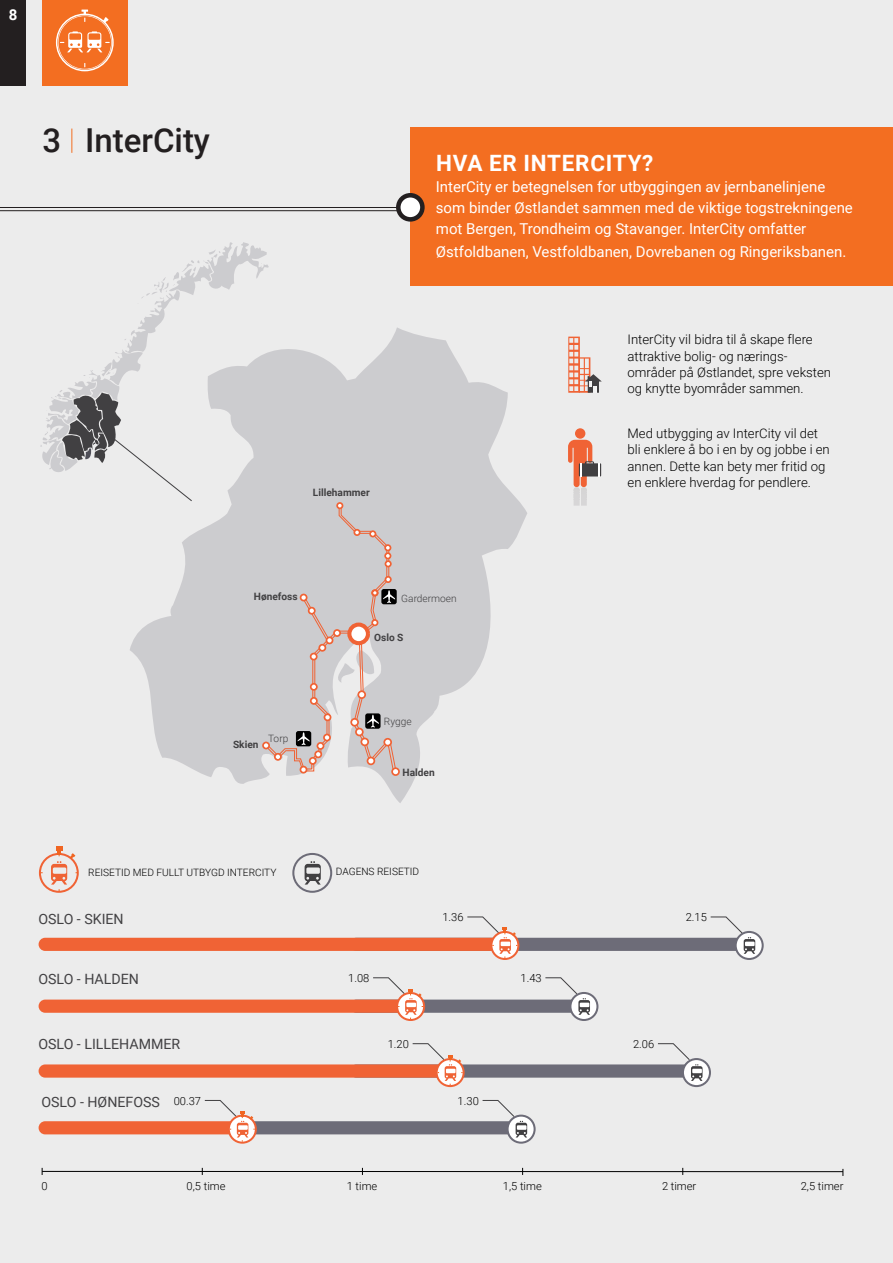
<style>
.page{position:relative;width:893px;height:1263px;background:#ececec}
.page>*{position:absolute;margin:0;border:0;box-sizing:border-box;transform-origin:0 0}
.Overskrifter{font:500 33px "Roboto";color:#231f20}
.t1{font:700 22.5px "Roboto";letter-spacing:.035em;color:#fff}
.t2{font:15px/21px "Roboto";color:#fff}
.t3{font:700 15px "Roboto";color:#fff}
.t4{font:14.25px "Roboto";color:#414042}
.t5{font:300 13.2px/16.2px "Roboto";color:#000}
.t6{font:300 11.1px "Roboto";color:#000}
.t7{font:300 10.2px "Roboto";color:#000}
.t8{font:700 10.2px "Roboto";color:#414042}
.t9{font:300 10.2px "Roboto";color:#414042}
</style>
<div class="page">
<svg style="left:130px;top:327px;width:397px;height:476px;fill:#cccccf"></svg>
<div style="left:233px;top:1121px;width:290px;height:13px;background:#6d6c78;border-radius:7px"></div>
<div style="left:39px;top:1121px;width:209px;height:13px;background:#f06335;border-radius:7px"></div>
<div style="left:350px;top:1064px;width:356px;height:14px;background:#6d6c78;border-radius:7px"></div>
<div style="left:39px;top:1064px;width:411px;height:14px;background:#f06335;border-radius:7px"></div>
<div style="left:350px;top:999px;width:244px;height:14px;background:#6d6c78;border-radius:7px"></div>
<div style="left:39px;top:999px;width:374px;height:14px;background:#f06335;border-radius:7px"></div>
<div style="left:350px;top:938px;width:397px;height:13px;background:#6d6c78;border-radius:7px"></div>
<div style="left:39px;top:938px;width:471px;height:13px;background:#f06335;border-radius:7px"></div>
<div style="left:39px;top:853px;width:40px;height:40px;border:2px solid #f06335;border-radius:50%"></div>
<svg style="left:305px;top:861px;width:16px;height:23px"></svg>
<div style="left:292px;top:853px;width:40px;height:40px;border:2px solid #6d6c78;border-radius:50%"></div>
<svg style="left:736px;top:932px;width:27px;height:27px"></svg>
<div style="left:735px;top:931px;width:29px;height:29px;border:2px solid #6d6c78;border-radius:50%"></div>
<svg style="left:710px;top:916px;width:45px;height:38px"></svg>
<svg style="left:570px;top:993px;width:27px;height:27px"></svg>
<div style="left:569px;top:992px;width:29px;height:29px;border:2px solid #6d6c78;border-radius:50%"></div>
<svg style="left:544px;top:977px;width:46px;height:38px"></svg>
<svg style="left:683px;top:1059px;width:27px;height:27px"></svg>
<div style="left:682px;top:1058px;width:29px;height:29px;border:2px solid #6d6c78;border-radius:50%"></div>
<svg style="left:657px;top:1043px;width:45px;height:38px"></svg>
<svg style="left:51px;top:846px;width:27px;height:45px"></svg>
<div style="left:490px;top:931px;width:29px;height:29px;border:2px solid #f06335;border-radius:50%"></div>
<svg style="left:466px;top:916px;width:51px;height:42px"></svg>
<div style="left:396px;top:992px;width:29px;height:29px;border:2px solid #f06335;border-radius:50%"></div>
<svg style="left:372px;top:977px;width:51px;height:42px"></svg>
<svg style="left:508px;top:1115px;width:27px;height:28px"></svg>
<div style="left:507px;top:1114px;width:29px;height:30px;border:2px solid #6d6c78;border-radius:50%"></div>
<svg style="left:482px;top:1100px;width:45px;height:37px"></svg>
<div style="left:228px;top:1114px;width:29px;height:30px;border:2px solid #f06335;border-radius:50%"></div>
<svg style="left:204px;top:1100px;width:51px;height:42px"></svg>
<div style="left:436px;top:1058px;width:29px;height:29px;border:2px solid #f06335;border-radius:50%"></div>
<svg style="left:412px;top:1043px;width:51px;height:42px"></svg>
<div style="left:575px;top:428px;width:10px;height:11px;background:#f06335;border-radius:50%"></div>
<div style="left:579px;top:463px;width:22px;height:13px;background:#fff"></div>
<svg style="left:568px;top:440px;width:31px;height:66px"></svg>
<div style="left:386px;top:550px;width:3px;height:29px;border:1px solid #f06335"></div>
<svg style="left:336px;top:502px;width:56px;height:65px;background:#cfc4c3"></svg>
<svg style="left:40px;top:242px;width:229px;height:260px"></svg>
<svg style="left:262px;top:576px;width:138px;height:200px;background:#cfc7c7"></svg>
<hr style="left:42px;top:1171px;width:801px;height:1px;background:#000">
<svg style="left:568px;top:337px;width:34px;height:56px"></svg>
<div style="left:410px;top:128px;width:483px;height:158px;background:#f36e21"></div>
<div style="left:43px;top:0;width:85px;height:85px;background:#f36e21"></div>
<svg style="left:56px;top:10px;width:58px;height:61px"></svg>
<svg style="left:71px;top:129px;width:1px;height:24px"></svg>
<hr style="left:0;top:207px;width:398px;height:1px;background:#231f20">
<hr style="left:0;top:210px;width:398px;height:1px;background:#231f20">
<svg style="left:398px;top:195px;width:24px;height:24px"></svg>
<div style="left:396px;top:193px;width:29px;height:29px;border:4px solid #231f20;border-radius:50%"></div>
<div style="left:0;top:0;width:26px;height:85px;background:#231f20"></div>
<p class="t3" style="left:9px;top:5px;width:10px">8</p>
<p class="Overskrifter" style="left:43px;top:118px;width:20px">3</p>
<p class="Overskrifter" style="left:85px;top:118px;width:127px">InterCity</p>
<p class="t8" style="left:313px;top:486px;width:58px">Lillehammer</p>
<p class="t1" style="left:436px;top:147px;width:219px">HVA ER INTERCITY?</p>
<p class="t2" style="left:436px;top:176px;width:419px">InterCity er betegnelsen for utbyggingen av jernbanelinjene som binder Østlandet sammen med de viktige togstrekningene mot Bergen, Trondheim og Stavanger. InterCity omfatter</p>
<p class="t2" style="left:436px;top:240px;width:412px">Østfoldbanen, Vestfoldbanen, Dovrebanen og Ringeriksbanen.</p>
<p class="t5" style="left:627px;top:331px;width:205px">InterCity vil bidra til å skape flere attraktive bolig- og nærings&shy;områder på Østlandet, spre veksten og knytte byområder sammen.</p>
<p class="t5" style="left:627px;top:425px;width:204px">Med utbygging av InterCity vil det bli enklere å bo i en by og jobbe i en annen. Dette kan bety mer fritid og en enklere hverdag for pendlere.</p>
<p class="t8" style="left:254px;top:589px;width:45px">Hønefoss</p>
<p class="t8" style="left:233px;top:737px;width:27px">Skien</p>
<p class="t9" style="left:268px;top:731px;width:22px">Torp</p>
<p class="t9" style="left:401px;top:591px;width:57px">Gardermoen</p>
<p class="t8" style="left:374px;top:630px;width:31px">Oslo S</p>
<p class="t9" style="left:384px;top:715px;width:29px">Rygge</p>
<p class="t8" style="left:403px;top:765px;width:34px">Halden</p>
<p class="t7" style="left:88px;top:865px;width:190px">REISETID MED FULLT UTBYGD INTERCITY</p>
<p class="t7" style="left:336px;top:864px;width:85px">DAGENS REISETID</p>
<p class="t4" style="left:38px;top:909px;width:87px">OSLO - SKIEN</p>
<p class="t6" style="left:442px;top:909px;width:23px">1.36</p>
<p class="t6" style="left:686px;top:909px;width:23px">2.15</p>
<p class="t4" style="left:38px;top:969px;width:102px">OSLO - HALDEN</p>
<p class="t6" style="left:348px;top:970px;width:23px">1.08</p>
<p class="t6" style="left:520px;top:970px;width:23px">1.43</p>
<p class="t4" style="left:38px;top:1034px;width:143px">OSLO - LILLEHAMMER</p>
<p class="t6" style="left:388px;top:1036px;width:23px">1.20</p>
<p class="t6" style="left:633px;top:1036px;width:23px">2.06</p>
<p class="t4" style="left:41px;top:1091px;width:120px">OSLO - HØNEFOSS</p>
<p class="t6" style="left:174px;top:1093px;width:29px">00.37</p>
<p class="t6" style="left:458px;top:1093px;width:23px">1.30</p>
<p class="t6" style="left:42px;top:1178px;width:8px">0</p>
<p class="t6" style="left:187px;top:1178px;width:40px">0,5 time</p>
<p class="t6" style="left:347px;top:1178px;width:32px">1 time</p>
<p class="t6" style="left:503px;top:1178px;width:40px">1,5 time</p>
<p class="t6" style="left:662px;top:1178px;width:36px">2 timer</p>
<p class="t6" style="left:801px;top:1178px;width:44px">2,5 timer</p>
</div>
